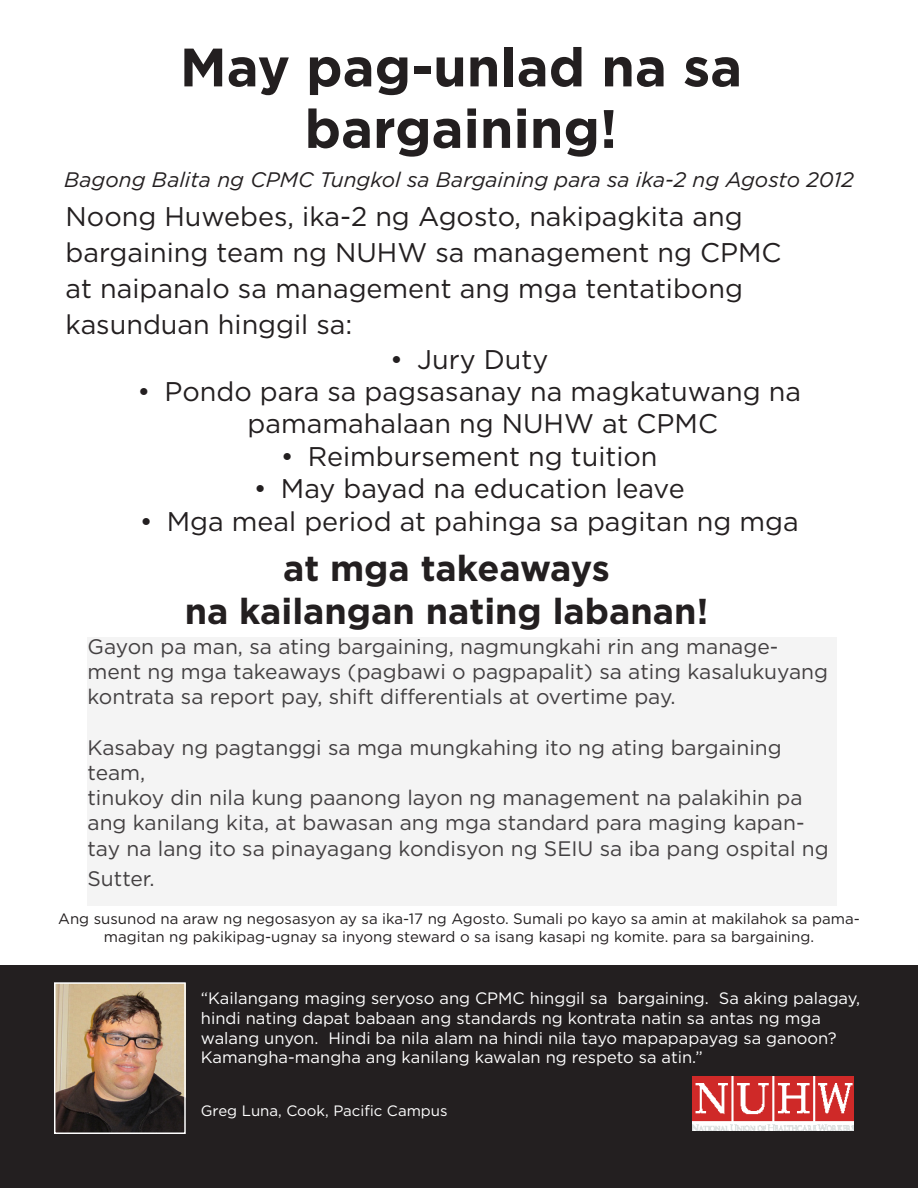
<style>
.page{position:relative;width:918px;height:1188px;background:#fff}
.page>*{position:absolute;margin:0;border:0;box-sizing:border-box;transform-origin:0 0}
.t1{font:700 54px/61.5px "Gotham";color:#231f20;text-align:center}
.t2{font:700 36px "Gotham";color:#231f20}
.t3{font:27px/36px "Gotham";color:#231f20}
.t4{font:21px/25.2px "Gotham";color:#231f20}
.t5{font:italic 21px "Gotham";color:#231f20}
.t6{font:16.5px/19.8px "Gotham";color:#fff}
.t7{font:15px/18px "Gotham";color:#231f20;text-align:center}
.t8{font:15px "Gotham";color:#fff}
</style>
<div class="page">
<div style="left:0;top:966px;width:918px;height:222px;background:#231f20"></div>
<img style="left:57px;top:985px;width:126px;height:146px">
<div style="left:54px;top:982px;width:132px;height:152px;border:2px solid #fff"></div>
<img style="left:692px;top:1076px;width:162px;height:55px">
<div style="left:88px;top:637px;width:749px;height:269px;background:#f4f4f4"></div>
<p class="t1" style="left:180px;top:36px;width:564px">May pag-unlad na sa bargaining!</p>
<p class="t5" style="left:64px;top:166px;width:791px">Bagong Balita ng CPMC Tungkol sa Bargaining para sa ika-2 ng Agosto 2012</p>
<p class="t3" style="left:66px;top:198px;width:717px">Noong Huwebes, ika-2 ng Agosto, nakipagkita ang bargaining team ng NUHW sa management ng CPMC at naipanalo sa management ang mga tentatibong kasunduan hinggil sa:</p>
<p class="t3" style="left:390px;top:340px;width:160px">• Jury Duty</p>
<p class="t3" style="left:248px;top:375px;width:555px;line-height:32.4px;text-indent:-110px">• Pondo para sa pagsasanay na magkatuwang na pamamahalaan ng NUHW at CPMC</p>
<p class="t3" style="left:281px;top:438px;width:378px">• Reimbursement ng tuition</p>
<p class="t3" style="left:254px;top:470px;width:432px">• May bayad na education leave</p>
<p class="t3" style="left:140px;top:502px;width:661px">• Mga meal period at pahinga sa pagitan ng mga</p>
<p class="t2" style="left:283px;top:544px;width:328px">at mga takeaways</p>
<p class="t2" style="left:185px;top:587px;width:525px">na kailangan nating labanan!</p>
<p class="t4" style="left:88px;top:634px;width:742px">Gayon pa man, sa ating bargaining, nagmungkahi rin ang manage&shy;ment ng mga takeaways (pagbawi o pagpapalit) sa ating kasalukuyang kontrata sa report pay, shift differentials at overtime pay.</p>
<p class="t4" style="left:88px;top:734px;width:696px">Kasabay ng pagtanggi sa mga mungkahing ito ng ating bargaining team,</p>
<p class="t4" style="left:88px;top:785px;width:743px">tinukoy din nila kung paanong layon ng management na palakihin pa ang kanilang kita, at bawasan ang mga standard para maging kapan&shy;tay na lang ito sa pinayagang kondisyon ng SEIU sa iba pang ospital ng</p>
<p class="t4" style="left:88px;top:866px;width:69px">Sutter.</p>
<p class="t7" style="left:58px;top:909px;width:803px">Ang susunod na araw ng negosasyon ay sa ika-17 ng Agosto. Sumali po kayo sa amin at makilahok sa pama&shy;magitan ng pakikipag-ugnay sa inyong steward o sa isang kasapi ng komite. para sa bargaining.</p>
<p class="t6" style="left:201px;top:988px;width:661px">“Kailangang maging seryoso ang CPMC hinggil sa bargaining. Sa aking palagay, hindi nating dapat babaan ang standards ng kontrata natin sa antas ng mga walang unyon. Hindi ba nila alam na hindi nila tayo mapapapayag sa ganoon?<br>Kamangha-mangha ang kanilang kawalan ng respeto sa atin.”</p>
<p class="t8" style="left:201px;top:1101px;width:248px">Greg Luna, Cook, Pacific Campus</p>
</div>
